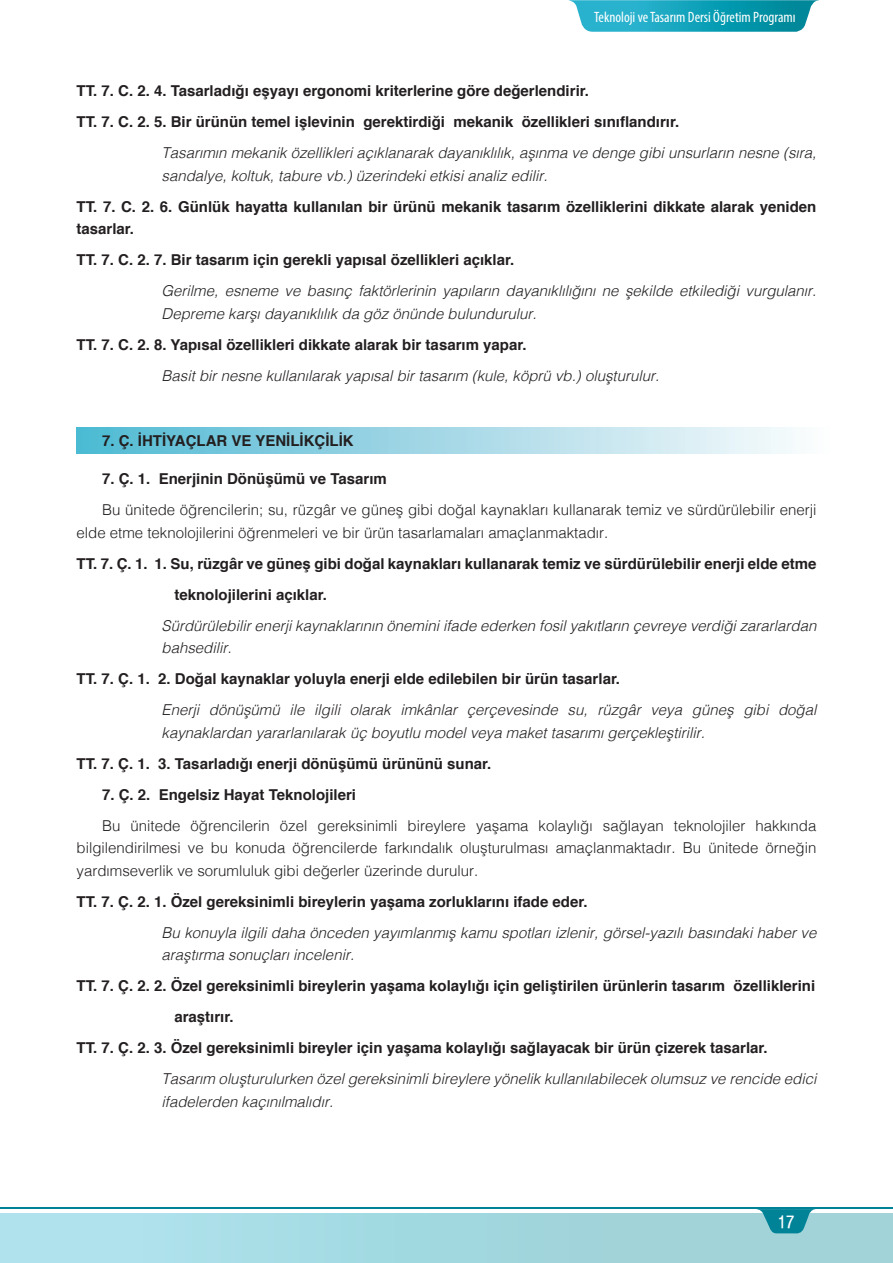
<style>
.page{position:relative;width:893px;height:1263px;background:#fff}
.page>*{position:absolute;margin:0;border:0;box-sizing:border-box;transform-origin:0 0}
.t1{font:18px "Helvetica Nar T Medium";color:#fff}
.t2{font:italic 300 15px/31px "Helvetica";color:#231f20}
.t3{font:700 15px/31px "Helvetica";color:#231f20}
.t4{font:300 15px/31px "Helvetica";color:#231f20}
.t5{font:condensed 15px "Myriad Pro";color:#fff}
.s1{font-weight:300;font-style:italic}
.s2{font-weight:700}
.s3{font-weight:700;font-style:normal}
</style>
<div class="page">
<div style="left:0;top:1213px;width:893px;height:50px;background:linear-gradient(to right,#aee3ed,#9dcfd4)"></div>
<hr style="left:0;top:1213px;width:1px;height:50px;background:#afe2ec">
<hr style="left:0;top:1207px;width:893px;height:2px;background:#008297">
<svg style="left:756px;top:1209px;width:66px;height:25px;background:#45a4b3"></svg>
<svg style="left:569px;top:0;width:250px;height:32px;background:#29aabf"></svg>
<div style="left:77px;top:428px;width:755px;height:25px;background:linear-gradient(to right,#50b9d3,#fefcfd)"></div>
<p class="t5" style="left:594px;top:8px;width:203px">Teknoloji ve Tasarım Dersi Öğretim Programı</p>
<p class="t3" style="left:77px;top:75px;width:514px">TT. 7. C. 2. 4. Tasarladığı eşyayı ergonomi kriterlerine göre değerlendirir.</p>
<p class="t3" style="left:77px;top:106px;width:604px">TT. 7. C. 2. 5. Bir ürünün temel işlevinin gerektirdiği mekanik özellikleri sınıflandırır.</p>
<p class="t2" style="left:162px;top:136px;width:656px">Tasarımın mekanik özellikleri açıklanarak dayanıklılık, aşınma ve denge gibi unsurların nesne (sıra,</p>
<p class="t3" style="left:77px;top:160px;width:741px;text-indent:85px"><span class="s1">sandalye, koltuk, tabure vb.) üzerindeki etkisi analiz edilir.<br></span>TT. 7. C. 2. 6. Günlük hayatta kullanılan bir ürünü mekanik tasarım özelliklerini dikkate alarak yeniden</p>
<p class="t3" style="left:77px;top:213px;width:59px">tasarlar.</p>
<p class="t3" style="left:77px;top:244px;width:439px">TT. 7. C. 2. 7. Bir tasarım için gerekli yapısal özellikleri açıklar.</p>
<p class="t2" style="left:162px;top:274px;width:656px">Gerilme, esneme ve basınç faktörlerinin yapıların dayanıklılığını ne şekilde etkilediği vurgulanır.</p>
<p class="t2" style="left:162px;top:297px;width:377px">Depreme karşı dayanıklılık da göz önünde bulundurulur.</p>
<p class="t3" style="left:77px;top:329px;width:451px">TT. 7. C. 2. 8. Yapısal özellikleri dikkate alarak bir tasarım yapar.</p>
<p class="t2" style="left:162px;top:359px;width:499px">Basit bir nesne kullanılarak yapısal bir tasarım (kule, köprü vb.) oluşturulur.</p>
<p class="t3" style="left:102px;top:425px;width:253px">7. Ç. İHTİYAÇLAR VE YENİLİKÇİLİK</p>
<p class="t4" style="left:102px;top:462px;width:716px"><span class="s2">7. Ç. 1. Enerjinin Dönüşümü ve Tasarım<br></span>Bu ünitede öğrencilerin; su, rüzgâr ve güneş gibi doğal kaynakları kullanarak temiz ve sürdürülebilir enerji</p>
<p class="t4" style="left:77px;top:516px;width:533px">elde etme teknolojilerini öğrenmeleri ve bir ürün tasarlamaları amaçlanmaktadır.</p>
<p class="t3" style="left:77px;top:548px;width:741px">TT. 7. Ç. 1. 1. Su, rüzgâr ve güneş gibi doğal kaynakları kullanarak temiz ve sürdürülebilir enerji elde etme</p>
<p class="t3" style="left:174px;top:579px;width:154px">teknolojilerini açıklar.</p>
<p class="t2" style="left:162px;top:609px;width:656px">Sürdürülebilir enerji kaynaklarının önemini ifade ederken fosil yakıtların çevreye verdiği zararlardan</p>
<p class="t2" style="left:162px;top:631px;width:72px">bahsedilir.</p>
<p class="t3" style="left:77px;top:664px;width:545px">TT. 7. Ç. 1. 2. Doğal kaynaklar yoluyla enerji elde edilebilen bir ürün tasarlar.</p>
<p class="t2" style="left:162px;top:693px;width:656px">Enerji dönüşümü ile ilgili olarak imkânlar çerçevesinde su, rüzgâr veya güneş gibi doğal</p>
<p class="t2" style="left:77px;top:716px;width:630px;text-indent:85px">kaynaklardan yararlanılarak üç boyutlu model veya maket tasarımı gerçekleştirilir.<br><span class="s3">TT. 7. Ç. 1. 3. Tasarladığı enerji dönüşümü ürününü sunar.</span></p>
<p class="t4" style="left:102px;top:778px;width:716px"><span class="s2">7. Ç. 2. Engelsiz Hayat Teknolojileri<br></span>Bu ünitede öğrencilerin özel gereksinimli bireylere yaşama kolaylığı sağlayan teknolojiler hakkında</p>
<p class="t4" style="left:77px;top:836px;width:741px;line-height:22.5px">bilgilendirilmesi ve bu konuda öğrencilerde farkındalık oluşturulması amaçlanmaktadır. Bu ünitede örneğin yardımseverlik ve sorumluluk gibi değerler üzerinde durulur.</p>
<p class="t2" style="left:162px;top:885px;width:656px;text-indent:-85px"><span class="s3">TT. 7. Ç. 2. 1. Özel gereksinimli bireylerin yaşama zorluklarını ifade eder.<br></span>Bu konuyla ilgili daha önceden yayımlanmış kamu spotları izlenir, görsel-yazılı basındaki haber ve</p>
<p class="t2" style="left:162px;top:938px;width:194px">araştırma sonuçları incelenir.</p>
<p class="t3" style="left:77px;top:971px;width:740px">TT. 7. Ç. 2. 2. Özel gereksinimli bireylerin yaşama kolaylığı için geliştirilen ürünlerin tasarım özelliklerini</p>
<p class="t3" style="left:174px;top:1002px;width:61px">araştırır.</p>
<p class="t3" style="left:77px;top:1033px;width:693px">TT. 7. Ç. 2. 3. Özel gereksinimli bireyler için yaşama kolaylığı sağlayacak bir ürün çizerek tasarlar.</p>
<p class="t2" style="left:162px;top:1063px;width:656px">Tasarım oluşturulurken özel gereksinimli bireylere yönelik kullanılabilecek olumsuz ve rencide edici</p>
<p class="t2" style="left:162px;top:1085px;width:173px">ifadelerden kaçınılmalıdır.</p>
<p class="t1" style="left:778px;top:1211px;width:18px">17</p>
</div>
